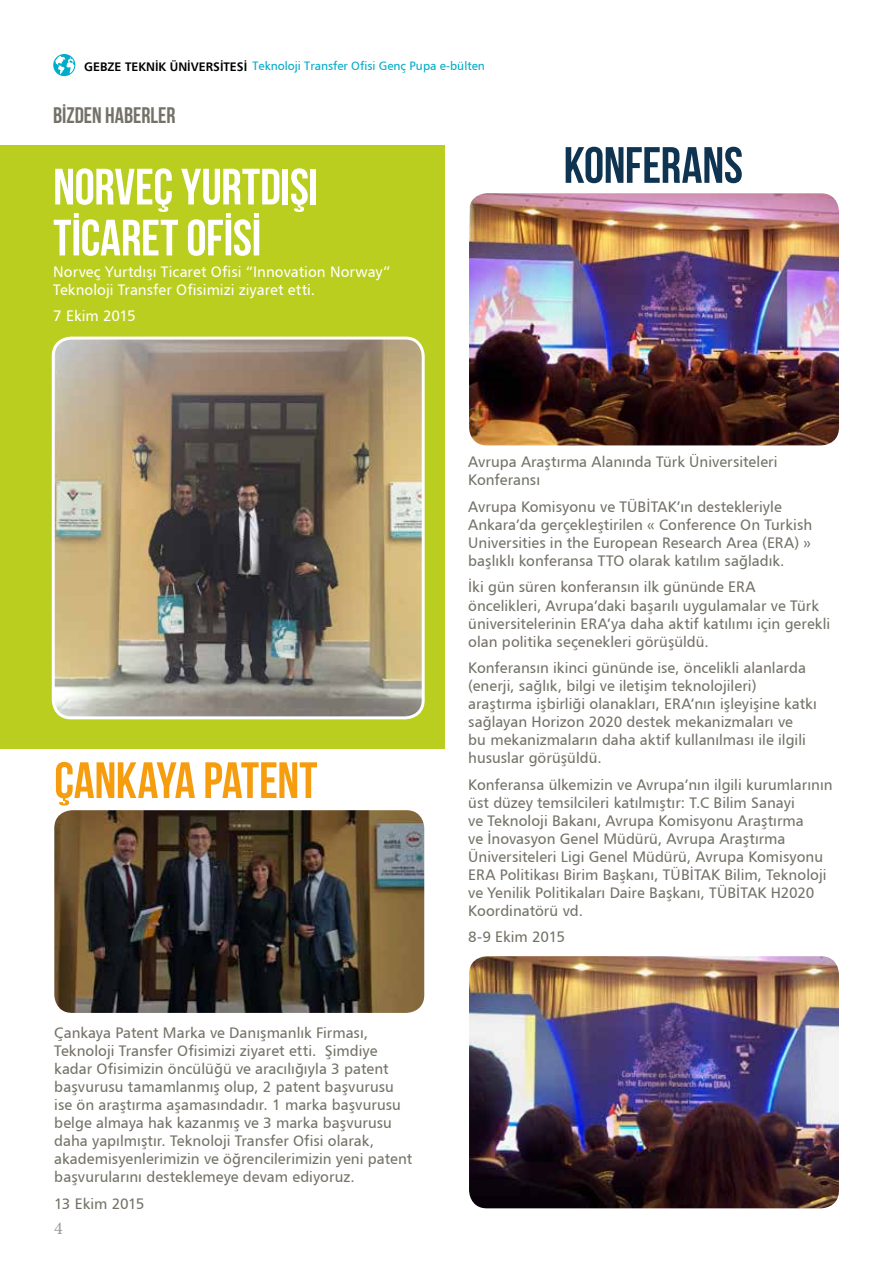
<style>
.page{position:relative;width:893px;height:1263px;background:#fff}
.page>*{position:absolute;margin:0;border:0;box-sizing:border-box;transform-origin:0 0}
.t1{font:700 51px/51px "Bebas Neue";letter-spacing:-.005em;color:#fff}
.t2{font:700 51px "Bebas Neue";letter-spacing:-.01em;color:#f59d0f}
.t3{font:700 51px "Bebas Neue";letter-spacing:-.005em;color:#0f3451}
.t4{font:700 22.5px "Bebas Neue";letter-spacing:-.005em;color:#747268}
.t5{font:18px "Minion Pro";color:#9a999a}
.t6{font:15px/18px "Humanist 777 BT Roman B";color:#747268}
.t7{font:15px/18px "Humanist 777 BT Roman B";color:#fff}
.t8{font:15px "Humanist 777 BT Roman B";letter-spacing:-.02em;color:#747268}
.t9{font:12px "Humanist 777 BT Roman B";color:#00acc9}
.s1{font-family:"Humanist 777 BT Bold B";font-size:12.15px;color:#000}
</style>
<div class="page">
<div style="left:0;top:145px;width:445px;height:604px;background:#b9ce1e"></div>
<svg style="left:53px;top:54px;width:22px;height:22px"></svg>
<img style="left:53px;top:338px;width:370px;height:380px">
<div style="left:52px;top:337px;width:373px;height:382px;border:3px solid #fff;border-radius:18px"></div>
<img style="left:54px;top:810px;width:370px;height:203px">
<img style="left:469px;top:956px;width:370px;height:252px">
<img style="left:469px;top:193px;width:370px;height:252px">
<p class="t9" style="left:84px;top:59px;width:402px"><span class="s1">GEBZE TEKNİK ÜNİVERSİTESİ</span> Teknoloji Transfer Ofisi Genç Pupa e-bülten</p>
<h2 class="t4" style="left:53px;top:103px;width:124px">BİZDEN HABERLER</h2>
<h1 class="t1" style="left:53px;top:161px;width:266px">NORVEÇ YURTDIŞI<br>TİCARET OFİSİ</h1>
<p class="t7" style="left:53px;top:262px;width:339px">Norveç Yurtdışı Ticaret Ofisi “Innovation Norway”<br>Teknoloji Transfer Ofisimizi ziyaret etti.</p>
<p class="t7" style="left:53px;top:307px;width:84px">7 Ekim 2015</p>
<h1 class="t3" style="left:564px;top:137px;width:181px">KONFERANS</h1>
<h1 class="t2" style="left:54px;top:752px;width:265px">ÇANKAYA PATENT</h1>
<p class="t6" style="left:54px;top:1024px;width:360px">Çankaya Patent Marka ve Danışmanlık Firması, Teknoloji Transfer Ofisimizi ziyaret etti. Şimdiye kadar Ofisimizin öncülüğü ve aracılığıyla 3 patent başvurusu tamamlanmış olup, 2 patent başvurusu ise ön araştırma aşamasındadır. 1 marka başvurusu belge almaya hak kazanmış ve 3 marka başvurusu daha yapılmıştır. Teknoloji Transfer Ofisi olarak, akademisyenlerimizin ve öğrencilerimizin yeni patent başvurularını desteklemeye devam ediyoruz.</p>
<p class="t8" style="left:54px;top:1194px;width:92px">13 Ekim 2015</p>
<p class="t5" style="left:54px;top:1216px;width:10px">4</p>
<p class="t6" style="left:468px;top:453px;width:311px">Avrupa Araştırma Alanında Türk Üniversiteleri<br>Konferansı</p>
<p class="t6" style="left:468px;top:497px;width:345px">Avrupa Komisyonu ve TÜBİTAK’ın destekleriyle Ankara’da gerçekleştirilen « Conference On Turkish Universities in the European Research Area (ERA) » başlıklı konferansa TTO olarak katılım sağladık.</p>
<p class="t6" style="left:468px;top:578px;width:363px">İki gün süren konferansın ilk gününde ERA öncelikleri, Avrupa’daki başarılı uygulamalar ve Türk üniversitelerinin ERA’ya daha aktif katılımı için gerekli olan politika seçenekleri görüşüldü.</p>
<p class="t6" style="left:468px;top:658px;width:350px">Konferansın ikinci gününde ise, öncelikli alanlarda (enerji, sağlık, bilgi ve iletişim teknolojileri) araştırma işbirliği olanakları, ERA’nın işleyişine katkı sağlayan Horizon 2020 destek mekanizmaları ve<br>bu mekanizmaların daha aktif kullanılması ile ilgili hususlar görüşüldü.</p>
<p class="t6" style="left:468px;top:775px;width:366px">Konferansa ülkemizin ve Avrupa’nın ilgili kurumlarının üst düzey temsilcileri katılmıştır: T.C Bilim Sanayi<br>ve Teknoloji Bakanı, Avrupa Komisyonu Araştırma<br>ve İnovasyon Genel Müdürü, Avrupa Araştırma Üniversiteleri Ligi Genel Müdürü, Avrupa Komisyonu ERA Politikası Birim Başkanı, TÜBİTAK Bilim, Teknoloji ve Yenilik Politikaları Daire Başkanı, TÜBİTAK H2020<br>Koordinatörü vd.</p>
<p class="t6" style="left:468px;top:927px;width:98px">8-9 Ekim 2015</p>
</div>
